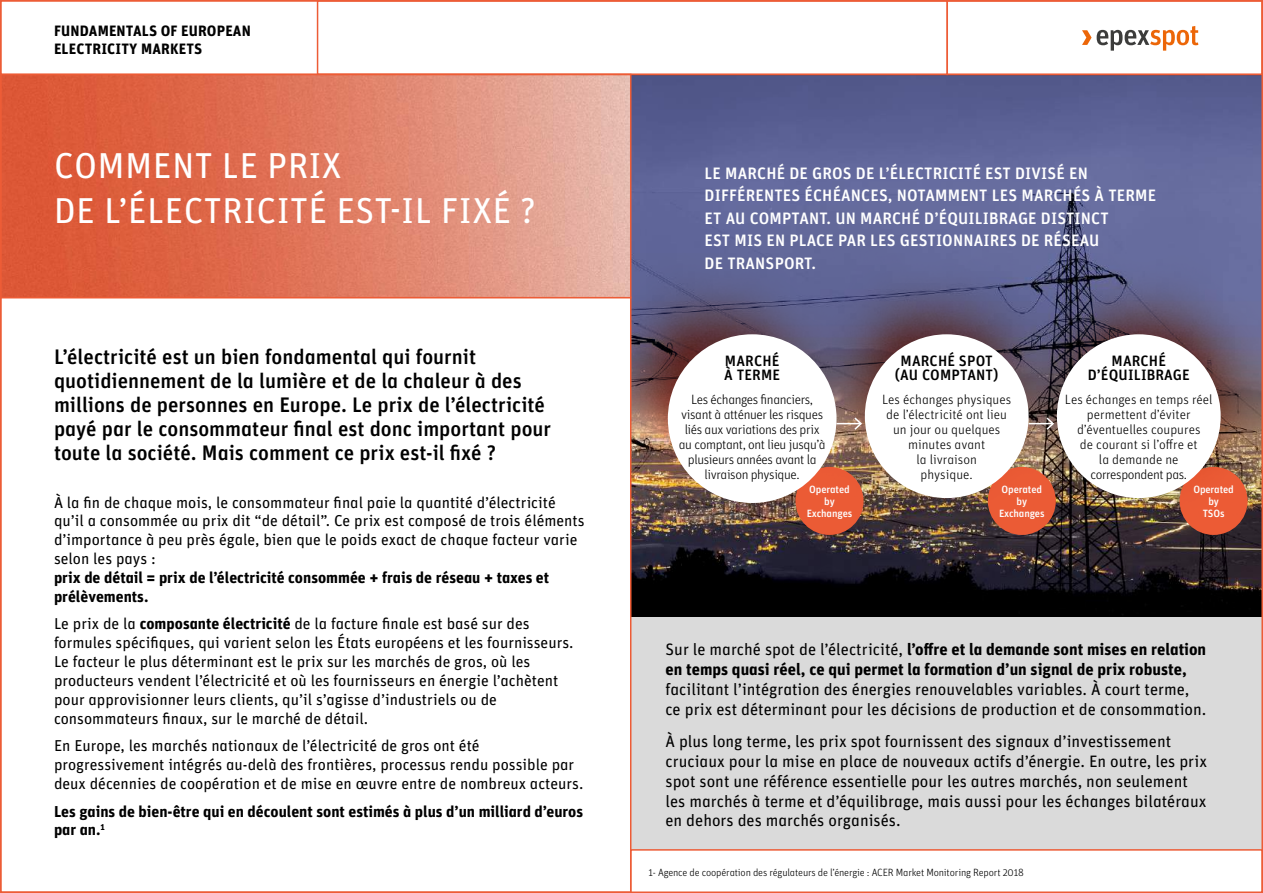
<style>
.page{position:relative;width:1263px;height:893px;background:#fff}
.page>*{position:absolute;margin:0;border:0;box-sizing:border-box;transform-origin:0 0}
.t1{font:36px/45px "Unitforeexgroup";letter-spacing:.01em;color:#fff}
.t2{font:500 21px/24px "Unitforeexgroup";color:#000}
.t3{font:16.5px/19.8px "Unitforeexgroup";color:#000}
.t4{font:500 16.5px/22.5px "Unitforeexgroup";letter-spacing:.01em;color:#fff}
.t5{font:700 16.5px/19.8px "Unitforeexgroup";color:#000}
.t6{font:15.75px/18.9px "Unitforeexgroup";color:#000}
.t7{font:700 15.75px/18.9px "Unitforeexgroup";color:#000}
.t8{font:500 15px/13.5px "Unitforeexgroup";letter-spacing:.01em;color:#000;text-align:center}
.t9{font:700 15px/18px "Unitforeexgroup";letter-spacing:.01em;color:#000}
.t10{font:300 13.5px/15px "Unitforeexgroup";letter-spacing:-.005em;color:#000;text-align:center}
.t11{font:300 13.5px/15px "Unitforeexgroup";letter-spacing:-.03em;color:#000;text-align:center}
.t12{font:300 10.5px "Unitforeexgroup";letter-spacing:-.015em;color:#000}
.t13{font:500 10.5px/12px "Unitforeexgroup";letter-spacing:-.01em;color:#fff;text-align:center}
.s1{font-weight:700}
.s2{font-weight:400}
</style>
<div class="page">
<div style="left:630px;top:617px;width:632px;height:233px;background:#dadada"></div>
<img style="left:631px;top:75px;width:629px;height:542px">
<img style="left:631px;top:193px;width:65px;height:423px">
<img style="left:696px;top:193px;width:213px;height:423px">
<img style="left:909px;top:193px;width:351px;height:423px">
<div style="left:1057px;top:334px;width:164px;height:164px;background:#fff;border-radius:50%"></div>
<svg style="left:1028px;top:416px;width:27px;height:15px"></svg>
<div style="left:865px;top:334px;width:163px;height:164px;background:#fff;border-radius:50%"></div>
<svg style="left:836px;top:416px;width:27px;height:15px"></svg>
<div style="left:668px;top:334px;width:168px;height:169px;background:#fff;border-radius:50%"></div>
<svg style="left:631px;top:848px;width:629px;height:42px"></svg>
<img style="left:3px;top:77px;width:625px;height:218px">
<div style="left:0;top:74px;width:631px;height:224px;border:2px solid #ed5c36"></div>
<svg style="left:1097px;top:26px;width:101px;height:25px"></svg>
<svg style="left:1082px;top:30px;width:9px;height:15px"></svg>
<div style="left:0;top:0;width:948px;height:75px;border:2px solid #ed5c36"></div>
<div style="left:946px;top:0;width:317px;height:75px;border:2px solid #ed5c36"></div>
<p class="t9" style="left:54px;top:21px;width:198px">FUNDAMENTALS OF EUROPEAN<br>ELECTRICITY MARKETS</p>
<h1 class="t1" style="left:54px;top:141px;width:483px">COMMENT LE PRIX<br>DE L’ÉLECTRICITÉ EST-IL FIXÉ ?</h1>
<p class="t2" style="left:54px;top:344px;width:499px">L’électricité est un bien fondamental qui fournit quotidiennement de la lumière et de la chaleur à des millions de personnes en Europe. Le prix de l’électricité payé par le consommateur final est donc important pour toute la société. Mais comment ce prix est-il fixé ?</p>
<p class="t6" style="left:54px;top:492px;width:532px">À la fin de chaque mois, le consommateur final paie la quantité d’électricité qu’il a consommée au prix dit “de détail”. Ce prix est composé de trois éléments d’importance à peu près égale, bien que le poids exact de chaque facteur varie selon les pays :</p>
<p class="t7" style="left:54px;top:567px;width:497px">prix de détail = prix de l’électricité consommée + frais de réseau + taxes et prélèvements.</p>
<p class="t6" style="left:54px;top:614px;width:521px">Le prix de la <span class="s1">composante électricité</span> de la facture finale est basé sur des formules spécifiques, qui varient selon les États européens et les fournisseurs.<br>Le facteur le plus déterminant est le prix sur les marchés de gros, où les producteurs vendent l’électricité et où les fournisseurs en énergie l’achètent pour approvisionner leurs clients, qu’il s’agisse d’industriels ou de consommateurs finaux, sur le marché de détail.</p>
<p class="t6" style="left:54px;top:736px;width:531px">En Europe, les marchés nationaux de l’électricité de gros ont été progressivement intégrés au-delà des frontières, processus rendu possible par deux décennies de coopération et de mise en œuvre entre de nombreux acteurs.</p>
<p class="t7" style="left:54px;top:801px;width:531px">Les gains de bien-être qui en découlent sont estimés à plus d’un milliard d’euros par an.<sup>1</sup></p>
<p class="t4" style="left:705px;top:161px;width:453px">LE MARCHÉ DE GROS DE L’ÉLECTRICITÉ EST DIVISÉ EN DIFFÉRENTES ÉCHÉANCES, NOTAMMENT LES MARCHÉS À TERME ET AU COMPTANT. UN MARCHÉ D’ÉQUILIBRAGE DISTINCT<br>EST MIS EN PLACE PAR LES GESTIONNAIRES DE RÉSEAU<br>DE TRANSPORT.</p>
<p class="t8" style="left:724px;top:354px;width:57px;text-align:left">MARCHÉ<br>À TERME</p>
<p class="t11" style="left:679px;top:392px;width:148px">Les échanges financiers, visant à atténuer les risques liés aux variations des prix au comptant, ont lieu jusqu’à plusieurs années avant la livraison physique.</p>
<p class="t8" style="left:895px;top:354px;width:105px">MARCHÉ SPOT (AU COMPTANT)</p>
<p class="t10" style="left:882px;top:392px;width:131px">Les échanges physiques de l’électricité ont lieu un jour ou quelques minutes avant<br>la livraison<br>physique.</p>
<p class="t8" style="left:1088px;top:354px;width:104px">MARCHÉ<br>D’ÉQUILIBRAGE</p>
<p class="t10" style="left:1065px;top:392px;width:149px">Les échanges en temps réel permettent d’éviter d’éventuelles coupures<br>de courant si l’offre et<br>la demande ne correspondent pas.</p>
<p class="t13" style="left:807px;top:482px;width:47px">Operated by<br>Exchanges</p>
<p class="t13" style="left:999px;top:482px;width:47px">Operated by<br>Exchanges</p>
<p class="t13" style="left:1193px;top:482px;width:42px">Operated by<br>TSOs</p>
<p class="t5" style="left:665px;top:639px;width:542px"><span class="s2">Sur le marché spot de l’électricité,</span> l’offre et la demande sont mises en relation en temps quasi réel, ce qui permet la formation d’un signal de prix robuste,</p>
<p class="t3" style="left:665px;top:678px;width:542px">facilitant l’intégration des énergies renouvelables variables. À court terme, ce prix est déterminant pour les décisions de production et de consommation.</p>
<p class="t3" style="left:665px;top:731px;width:543px">À plus long terme, les prix spot fournissent des signaux d’investissement cruciaux pour la mise en place de nouveaux actifs d’énergie. En outre, les prix spot sont une référence essentielle pour les autres marchés, non seulement les marchés à terme et d’équilibrage, mais aussi pour les échanges bilatéraux en dehors des marchés organisés.</p>
<p class="t12" style="left:648px;top:865px;width:377px">1- Agence de coopération des régulateurs de l’énergie : ACER Market Monitoring Report 2018</p>
</div>
